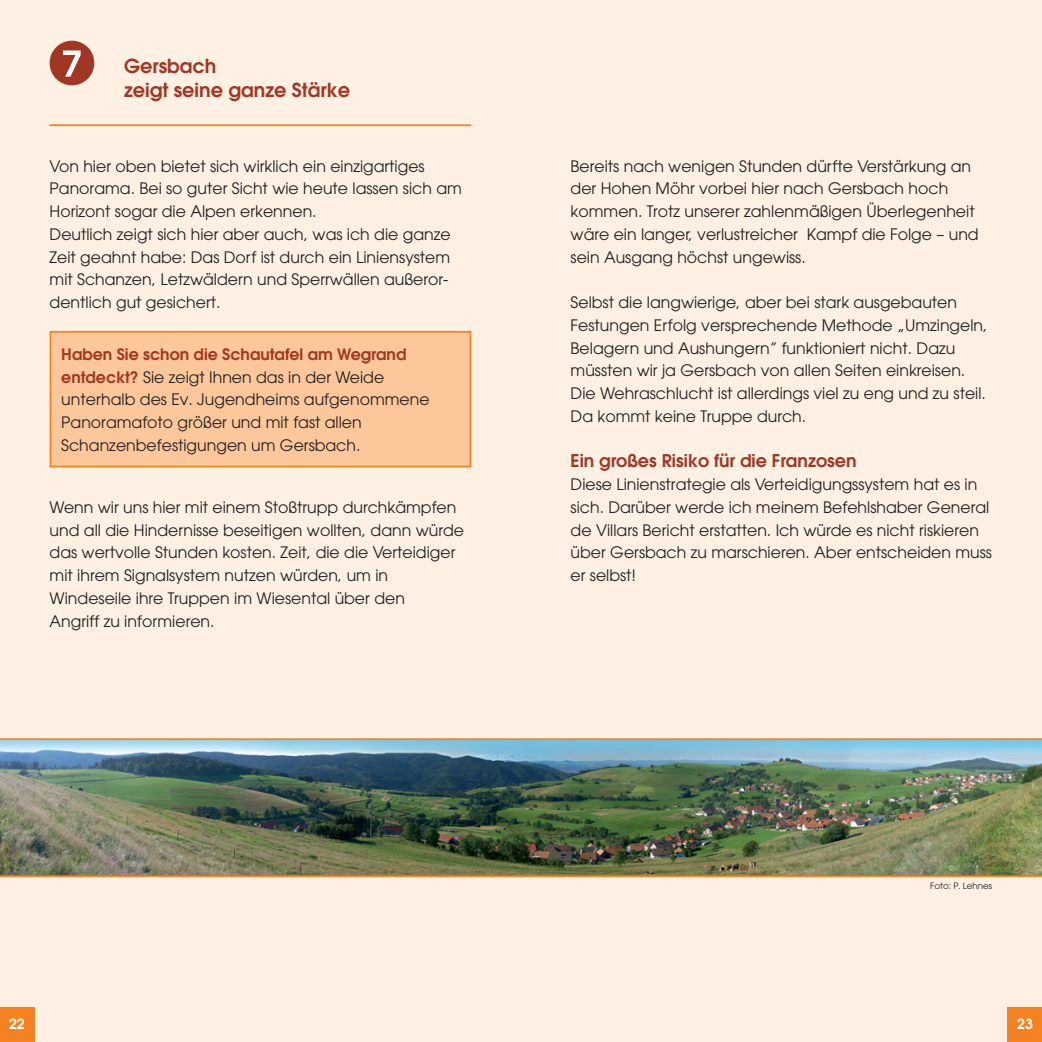
<style>
.page{position:relative;width:1042px;height:1042px;background:#fff}
.page>*{position:absolute;margin:0;border:0;box-sizing:border-box;transform-origin:0 0}
.t1{font:600 19.25px/24.5px "Avant Garde";color:#a03725}
.t2{font:600 17.5px "Avant Garde";color:#a03725}
.t3{font:15.75px/22.8px "Avant Garde";color:#231f20}
.t4{font:600 14px "Avant Garde";color:#fff}
.t5{font:8.75px "Avant Garde";color:#231f20}
.s1{font-weight:600;color:#a03725}
</style>
<div class="page">
<div style="left:521px;top:0;width:521px;height:1042px;background:#fef0e2"></div>
<div style="left:1007px;top:1007px;width:35px;height:35px;background:#f58220"></div>
<div style="left:0;top:0;width:521px;height:1042px;background:#fef0e2"></div>
<div style="left:0;top:1007px;width:35px;height:35px;background:#f58220"></div>
<img style="left:0;top:738px;width:1042px;height:139px">
<hr style="left:50px;top:124px;width:421px;height:2px;background:#f58220">
<div style="left:50px;top:332px;width:420px;height:134px;background:#fcc89b"></div>
<div style="left:50px;top:331px;width:421px;height:136px;border:2px solid #f58220"></div>
<div style="left:50px;top:41px;width:44px;height:44px;background:#a03725;border-radius:50%"></div>
<svg style="left:63px;top:50px;width:18px;height:27px"></svg>
<p class="t1" style="left:124px;top:53px;width:227px">Gersbach<br>zeigt seine ganze Stärke</p>
<p class="t3" style="left:50px;top:154px;width:414px">Von hier oben bietet sich wirklich ein einzigartiges Panorama. Bei so guter Sicht wie heute lassen sich am Horizont sogar die Alpen erkennen.<br>Deutlich zeigt sich hier aber auch, was ich die ganze Zeit geahnt habe: Das Dorf ist durch ein Liniensystem mit Schanzen, Letzwäldern und Sperrwällen außeror&shy;dentlich gut gesichert.</p>
<p class="t3" style="left:61px;top:343px;width:370px"><span class="s1">Haben Sie schon die Schautafel am Wegrand entdeckt?</span> Sie zeigt Ihnen das in der Weide unterhalb des Ev. Jugendheims aufgenommene Panoramafoto größer und mit fast allen Schanzenbefestigungen um Gersbach.</p>
<p class="t3" style="left:50px;top:496px;width:416px">Wenn wir uns hier mit einem Stoßtrupp durchkämpfen und all die Hindernisse beseitigen wollten, dann würde das wertvolle Stunden kosten. Zeit, die die Verteidiger mit ihrem Signalsystem nutzen würden, um in Windeseile ihre Truppen im Wiesental über den<br>Angriff zu informieren.</p>
<p class="t4" style="left:9px;top:1014px;width:17px">22</p>
<p class="t3" style="left:570px;top:154px;width:410px">Bereits nach wenigen Stunden dürfte Verstärkung an der Hohen Möhr vorbei hier nach Gersbach hoch kommen. Trotz unserer zahlenmäßigen Überlegenheit wäre ein langer, verlustreicher Kampf die Folge – und sein Ausgang höchst ungewiss.</p>
<p class="t3" style="left:570px;top:291px;width:418px">Selbst die langwierige, aber bei stark ausgebauten Festungen Erfolg versprechende Methode „Umzingeln, Belagern und Aushungern” funktioniert nicht. Dazu müssten wir ja Gersbach von allen Seiten einkreisen.<br>Die Wehraschlucht ist allerdings viel zu eng und zu steil.<br>Da kommt keine Truppe durch.</p>
<p class="t2" style="left:570px;top:449px;width:287px">Ein großes Risiko für die Franzosen</p>
<p class="t3" style="left:570px;top:473px;width:423px">Diese Linienstrategie als Verteidigungssystem hat es in sich. Darüber werde ich meinem Befehlshaber General de Villars Bericht erstatten. Ich würde es nicht riskieren über Gersbach zu marschieren. Aber entscheiden muss er selbst!</p>
<p class="t5" style="left:930px;top:880px;width:64px">Foto: P. Lehnes</p>
<p class="t4" style="left:1017px;top:1014px;width:17px">23</p>
</div>
